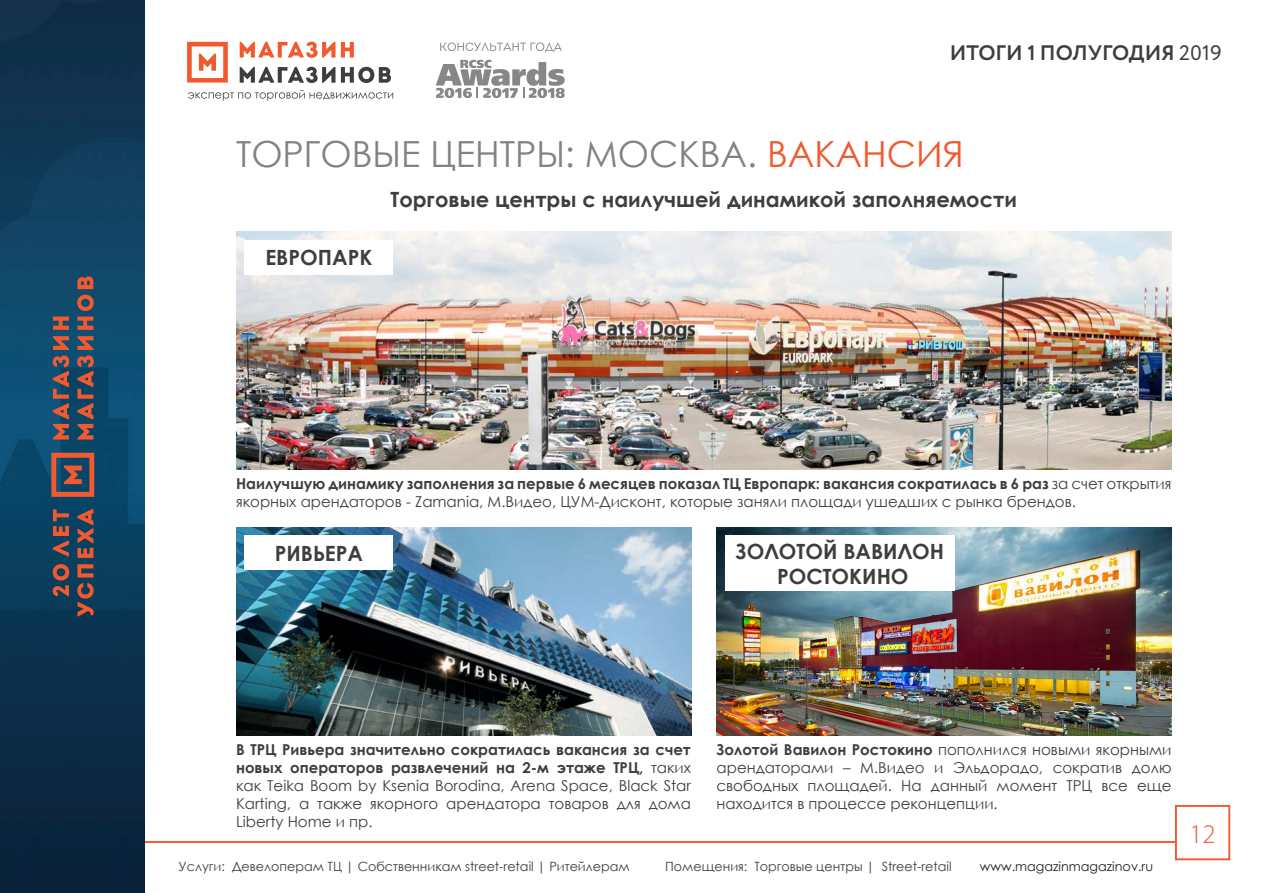
<style>
.page{position:relative;width:1263px;height:893px;background:#fff}
.page>*{position:absolute;margin:0;border:0;box-sizing:border-box;transform-origin:0 0}
.t1{font:36px "Century Gothic";color:#808285}
.t2{font:300 27px "Myriad Pro";color:#f1592f}
.t3{font:700 21px "Century Gothic";color:#3e3e3f}
.t4{font:700 21px "Circe";color:#3e3e3f}
.t5{font:15px/18px "Century Gothic";color:#3e3e3f;text-align:justify}
.t6{font:12.75px "Century Gothic";color:#3e3e3f}
.t7{font:12.75px "Century Gothic";color:#231f20}
.s1{font-weight:400}
.s2{color:#f1592f}
.s3{font-weight:700}
</style>
<div class="page">
<svg style="left:187px;top:42px;width:206px;height:59px"></svg>
<hr style="left:145px;top:841px;width:1031px;height:2px;background:#f1592f">
<div style="left:1175px;top:805px;width:55px;height:55px;border:2px solid #f1592f"></div>
<svg style="left:440px;top:42px;width:122px;height:10px"></svg>
<svg style="left:436px;top:60px;width:129px;height:38px"></svg>
<img style="left:0;top:0;width:145px;height:893px">
<svg style="left:51px;top:453px;width:43px;height:44px;background:#7f504c"></svg>
<svg style="left:53px;top:336px;width:16px;height:103px;background:#775251"></svg>
<svg style="left:53px;top:317px;width:16px;height:13px"></svg>
<svg style="left:77px;top:336px;width:17px;height:103px;background:#704f4f"></svg>
<svg style="left:77px;top:317px;width:16px;height:13px"></svg>
<svg style="left:77px;top:295px;width:17px;height:16px"></svg>
<svg style="left:77px;top:276px;width:16px;height:13px"></svg>
<svg style="left:53px;top:564px;width:16px;height:32px"></svg>
<svg style="left:53px;top:509px;width:16px;height:48px"></svg>
<svg style="left:77px;top:583px;width:18px;height:34px"></svg>
<svg style="left:77px;top:564px;width:16px;height:13px"></svg>
<svg style="left:77px;top:509px;width:16px;height:49px"></svg>
<img style="left:236px;top:232px;width:935px;height:238px">
<img style="left:236px;top:527px;width:455px;height:209px">
<img style="left:716px;top:527px;width:455px;height:209px">
<div style="left:244px;top:240px;width:149px;height:34px;background:#fff"></div>
<div style="left:244px;top:536px;width:149px;height:34px;background:#fff"></div>
<div style="left:725px;top:536px;width:230px;height:55px;background:#fff"></div>
<h3 class="t4" style="left:950px;top:39px;width:273px">ИТОГИ 1 ПОЛУГОДИЯ <span class="s1">2019</span></h3>
<p class="t1" style="left:236px;top:129px;width:729px">ТОРГОВЫЕ ЦЕНТРЫ: МОСКВА. <span class="s2">ВАКАНСИЯ</span></p>
<p class="t3" style="left:390px;top:184px;width:628px">Торговые центры с наилучшей динамикой заполняемости</p>
<p class="t3" style="left:265px;top:242px;width:109px">ЕВРОПАРК</p>
<p class="t5" style="left:236px;top:474px;width:937px"><span class="s3">Наилучшую динамику заполнения за первые 6 месяцев показал ТЦ Европарк: вакансия сократилась в 6 раз</span> за счет открытия якорных арендаторов - Zamania, M.Видео, ЦУМ-Дисконт, которые заняли площади ушедших с рынка брендов.</p>
<p class="t3" style="left:275px;top:537px;width:90px">РИВЬЕРА</p>
<p class="t3" style="left:735px;top:535px;width:210px">ЗОЛОТОЙ ВАВИЛОН</p>
<p class="t3" style="left:777px;top:560px;width:133px">РОСТОКИНО</p>
<p class="t5" style="left:236px;top:741px;width:456px"><span class="s3">В ТРЦ Ривьера значительно сократилась вакансия за счет новых операторов развлечений на 2-м этаже ТРЦ,</span> таких как Teika Boom by Ksenia Borodina, Arena Space, Black Star Karting, а также якорного арендатора товаров для дома Liberty Home и пр.</p>
<p class="t5" style="left:716px;top:741px;width:456px"><span class="s3">Золотой Вавилон Ростокино</span> пополнился новыми якорными арендаторами – М.Видео и Эльдорадо, сократив долю свободных площадей. На данный момент ТРЦ все еще находится в процессе реконцепции.</p>
<p class="t6" style="left:179px;top:857px;width:453px">Услуги: Девелоперам ТЦ | Собственникам street-retail | Ритейлерам</p>
<p class="t6" style="left:665px;top:857px;width:288px">Помещения: Торговые центры | Street-retail</p>
<p class="t7" style="left:980px;top:857px;width:175px">www.magazinmagazinov.ru</p>
<h2 class="t2" style="left:1189px;top:817px;width:28px">12</h2>
</div>
